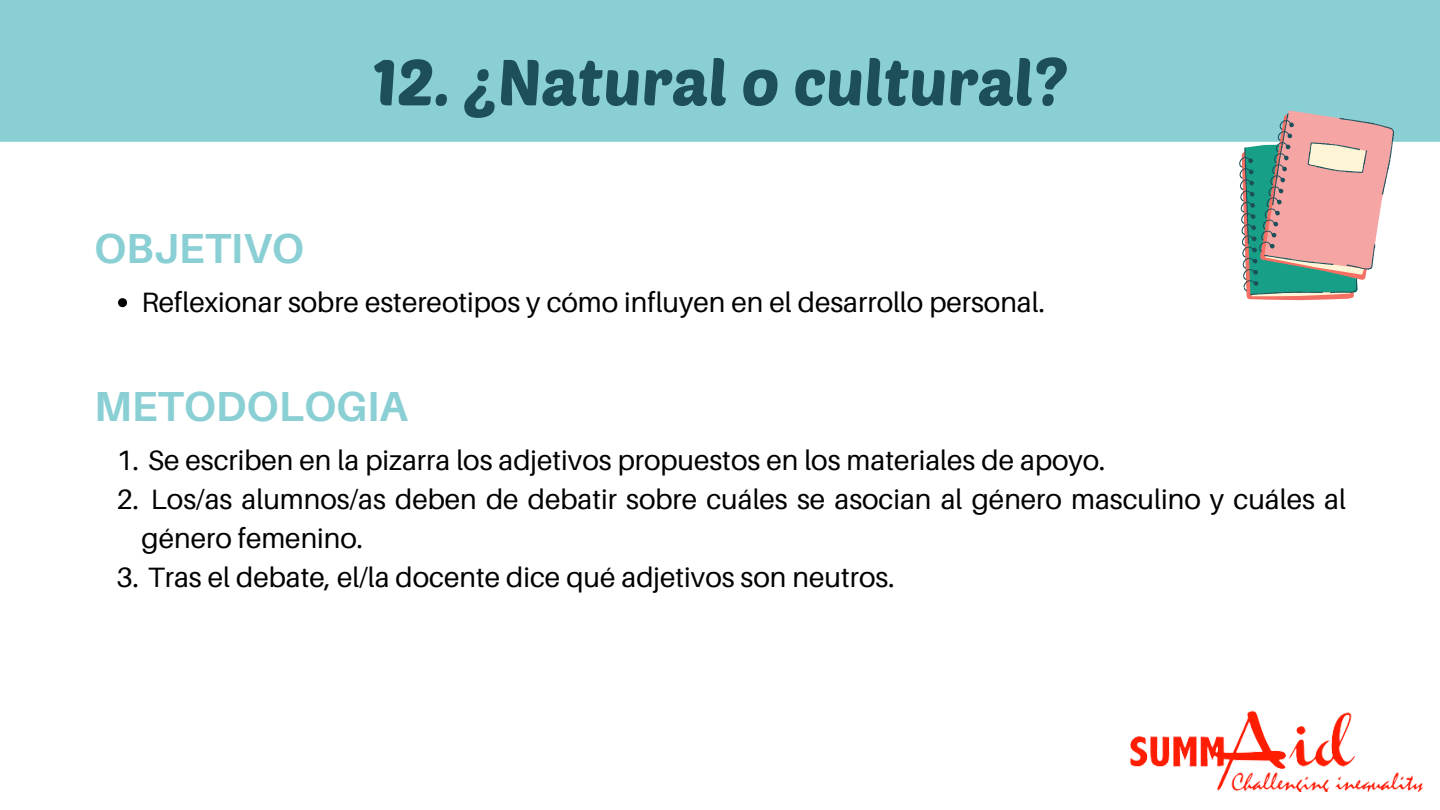
<style>
.page{position:relative;width:1440px;height:810px;background:#8acfd4}
.page>*{position:absolute;margin:0;border:0;box-sizing:border-box;transform-origin:0 0}
.t1{font:64px "Poetsen One";color:#1c4f59}
.t2{font:700 42px "Aileron";color:#8acfd4}
.t3{font:28px/39px "Aileron";color:#000}
</style>
<div class="page">
<div style="left:0;top:142px;width:1440px;height:668px;background:#fff"></div>
<img style="left:1124px;top:703px;width:305px;height:95px">
<svg style="left:118px;top:298px;width:9px;height:9px"></svg>
<svg style="left:1196px;top:110px;width:242px;height:215px;background:#d4cfcc"></svg>
<h2 class="t2" style="left:94px;top:222px;width:212px">OBJETIVO</h2>
<p class="t1" style="left:373px;top:41px;width:696px">12. ¿Natural o cultural?</p>
<p class="t3" style="left:142px;top:282px;width:905px">Reflexionar sobre estereotipos y cómo influyen en el desarrollo personal.</p>
<p class="t2" style="left:94px;top:380px;width:315px">METODOLOGIA</p>
<h1 class="t3" style="left:116px;top:440px;width:991px">1. Se escriben en la pizarra los adjetivos propuestos en los materiales de apoyo.</h1>
<p class="t3" style="left:142px;top:479px;width:1206px;text-indent:-25px">2. Los/as alumnos/as deben de debatir sobre cuáles se asocian al género masculino y cuáles al género femenino.</p>
<h2 class="t3" style="left:116px;top:557px;width:780px">3. Tras el debate, el/la docente dice qué adjetivos son neutros.</h2>
</div>
